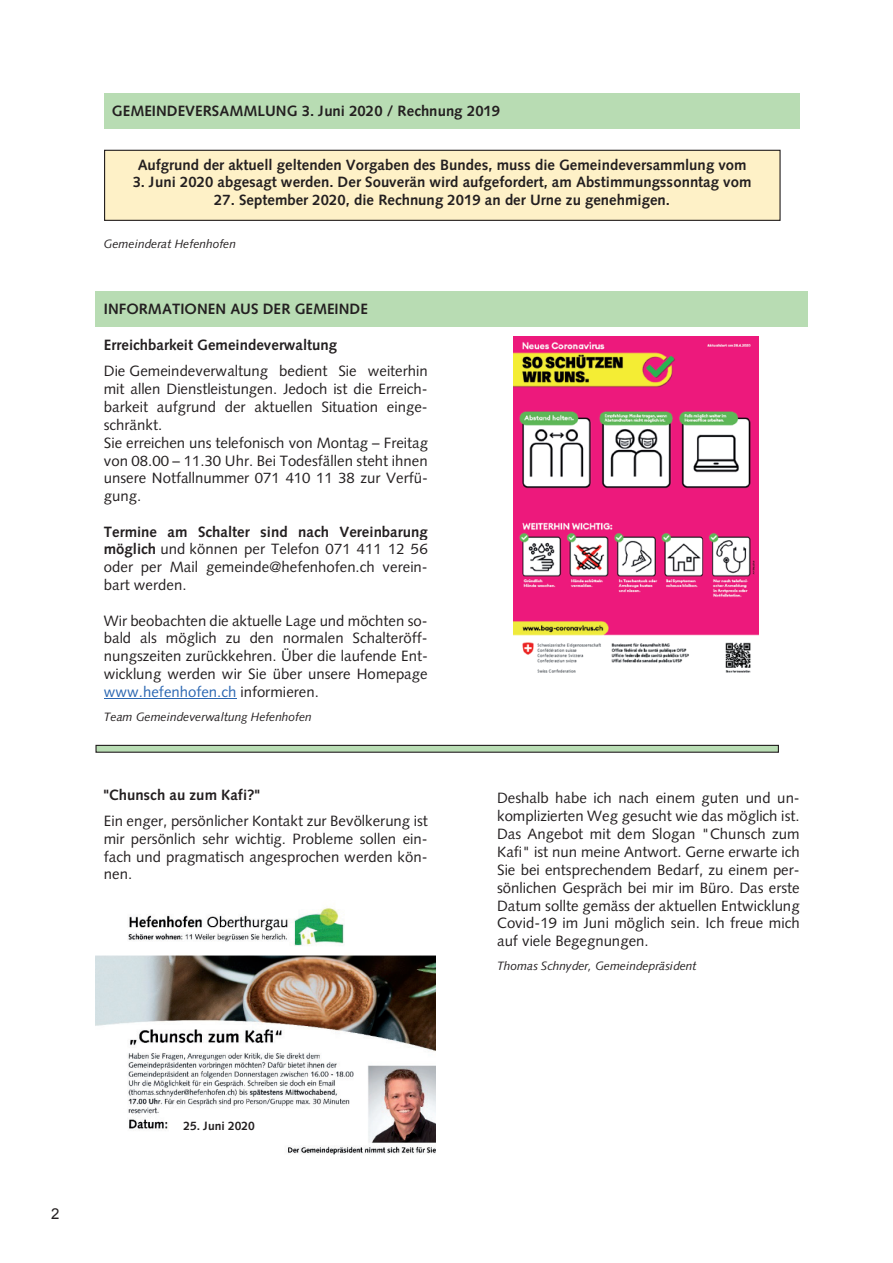
<style>
.page{position:relative;width:893px;height:1263px;background:#fff}
.page>*{position:absolute;margin:0;border:0;box-sizing:border-box;transform-origin:0 0}
.t1{font:15px/17.9px "Syntax LT Std";color:#231f20;text-align:justify}
.t2{font:700 15px "Syntax LT Std";color:#231f20}
.t3{font:15px "Arial";color:#231f20}
.t4{font:italic 12px "Syntax LT Std";letter-spacing:-.005em;color:#231f20}
.t5{font:700 12px "Syntax LT Std";letter-spacing:-.005em;color:#231f20}
.s1{font-weight:700}
.s2{color:#2b67b2}
</style>
<div class="page">
<div style="left:104px;top:93px;width:695px;height:35px;background:#b8dcb3"></div>
<div style="left:96px;top:292px;width:712px;height:35px;background:#b8dcb3"></div>
<hr style="left:104px;top:698px;width:132px;height:1px;background:#2b67b2">
<div style="left:105px;top:150px;width:675px;height:70px;background:#fef1c7"></div>
<div style="left:104px;top:150px;width:677px;height:71px;border:1px solid #231f20"></div>
<img style="left:513px;top:336px;width:246px;height:337px">
<img style="left:96px;top:906px;width:340px;height:249px">
<div style="left:96px;top:745px;width:682px;height:7px;background:#b9ddb4"></div>
<div style="left:95px;top:745px;width:684px;height:8px;border:1px solid #231f20"></div>
<p class="t2" style="left:112px;top:102px;width:390px">GEMEINDEVERSAMMLUNG 3. Juni 2020 / Rechnung 2019</p>
<p class="t2" style="left:138px;top:156px;width:610px">Aufgrund der aktuell geltenden Vorgaben des Bundes, muss die Gemeindeversammlung vom</p>
<p class="t2" style="left:133px;top:174px;width:620px">3. Juni 2020 abgesagt werden. Der Souverän wird aufgefordert, am Abstimmungssonntag vom</p>
<p class="t2" style="left:214px;top:191px;width:457px">27. September 2020, die Rechnung 2019 an der Urne zu genehmigen.</p>
<p class="t4" style="left:104px;top:237px;width:134px">Gemeinderat Hefenhofen</p>
<p class="t2" style="left:104px;top:301px;width:265px">INFORMATIONEN AUS DER GEMEINDE</p>
<p class="t2" style="left:104px;top:336px;width:235px">Erreichbarkeit Gemeindeverwaltung</p>
<p class="t1" style="left:104px;top:362px;width:326px;text-align:left">Die Gemeindeverwaltung bedient Sie weiterhin mit allen Dienstleistungen. Jedoch ist die Erreich&shy;barkeit aufgrund der aktuellen Situation einge&shy;schränkt.<br>Sie erreichen uns telefonisch von Montag – Freitag von 08.00 – 11.30 Uhr. Bei Todesfällen steht ihnen unsere Notfallnummer 071 410 11 38 zur Verfü&shy;gung.</p>
<p class="t1" style="left:104px;top:523px;width:325px"><span class="s1">Termine am Schalter sind nach Vereinbarung möglich</span> und können per Telefon 071 411 12 56 oder per Mail gemeinde@hefenhofen.ch verein&shy;bart werden.</p>
<p class="t1" style="left:104px;top:612px;width:325px">Wir beobachten die aktuelle Lage und möchten so&shy;bald als möglich zu den normalen Schalteröff&shy;nungszeiten zurückkehren. Über die laufende Ent&shy;wicklung werden wir Sie über unsere Homepage <span class="s2">www.hefenhofen.ch</span> informieren.</p>
<p class="t4" style="left:104px;top:710px;width:210px">Team Gemeindeverwaltung Hefenhofen</p>
<p class="t2" style="left:104px;top:786px;width:157px">"Chunsch au zum Kafi?"</p>
<p class="t1" style="left:104px;top:812px;width:325px">Ein enger, persönlicher Kontakt zur Bevölkerung ist mir persönlich sehr wichtig. Probleme sollen ein&shy;fach und pragmatisch angesprochen werden kön&shy;nen.</p>
<p class="t1" style="left:497px;top:789px;width:304px">Deshalb habe ich nach einem guten und un&shy;komplizierten Weg gesucht wie das möglich ist.<br>Das Angebot mit dem Slogan "Chunsch zum Kafi" ist nun meine Antwort. Gerne erwarte ich Sie bei entsprechendem Bedarf, zu einem per&shy;sönlichen Gespräch bei mir im Büro. Das erste Datum sollte gemäss der aktuellen Entwicklung Covid-19 im Juni möglich sein. Ich freue mich auf viele Begegnungen.</p>
<p class="t4" style="left:497px;top:959px;width:201px">Thomas Schnyder, Gemeindepräsident</p>
<p class="t3" style="left:51px;top:1203px;width:10px">2</p>
<p class="t5" style="left:183px;top:1118px;width:73px">25. Juni 2020</p>
</div>
